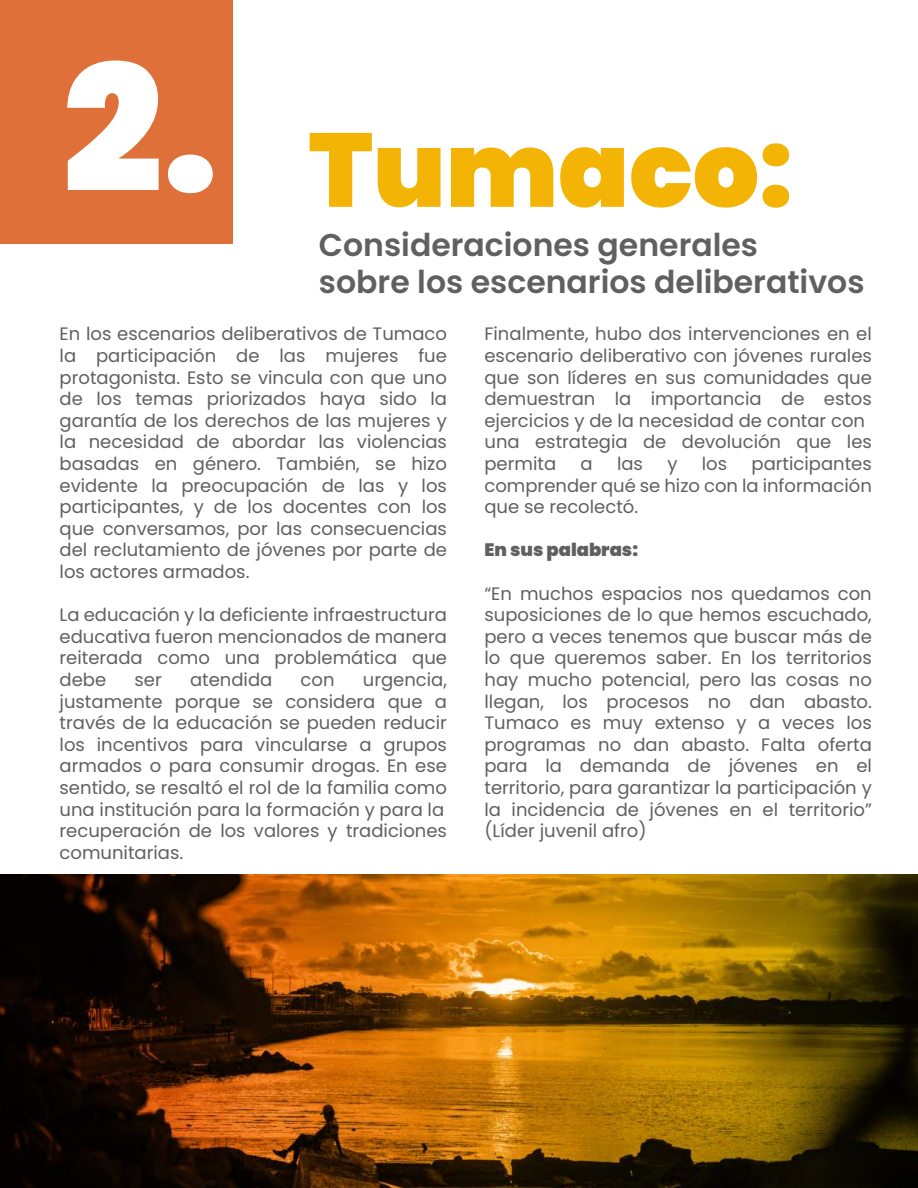
<style>
.page{position:relative;width:918px;height:1188px;background:#fff}
.page>*{position:absolute;margin:0;border:0;box-sizing:border-box;transform-origin:0 0}
.t1{font:900 104.4px "Poppins";color:#f3b406}
.t2{font:600 31.5px/37.5px "Poppins";color:#606060}
.t3{font:18px/21.6px "Poppins";color:#606060;text-align:justify}
.t4{font:900 18px "Poppins";color:#606060}
.s1{font-size:175.65px;color:#fff}
</style>
<div class="page">
<div style="left:0;top:0;width:233px;height:244px;background:#df7039"></div>
<img style="left:0;top:875px;width:918px;height:313px">
<h1 class="t1" style="left:63px;top:113px;width:731px"><span class="s1">2.</span> Tumaco:</h1>
<h2 class="t2" style="left:319px;top:227px;width:547px">Consideraciones generales<br>sobre los escenarios deliberativos</h2>
<p class="t3" style="left:60px;top:324px;width:389px">En los escenarios deliberativos de Tumaco la participación de las mujeres fue protagonista. Esto se vincula con que uno de los temas priorizados haya sido la garantía de los derechos de las mujeres y la necesidad de abordar las violencias basadas en género. También, se hizo evidente la preocupación de las y los participantes, y de los docentes con los que conversamos, por las consecuencias del reclutamiento de jóvenes por parte de los actores armados.</p>
<p class="t3" style="left:60px;top:604px;width:389px">La educación y la deficiente infraestructura educativa fueron mencionados de manera reiterada como una problemática que debe</p>
<p class="t3" style="left:60px;top:669px;width:389px;text-align:left;text-indent:303px">urgencia, justamente porque se considera que a través de la educación se pueden reducir los incentivos para vincularse a grupos armados o para consumir drogas. En ese sentido, se resaltó el rol de la familia como una institución para la formación y para la recuperación de los valores y tradiciones comunitarias.</p>
<p class="t3" style="left:135px;top:669px;width:29px">ser</p>
<p class="t3" style="left:190px;top:669px;width:84px">atendida</p>
<p class="t3" style="left:301px;top:669px;width:35px">con</p>
<p class="t3" style="left:484px;top:324px;width:389px;text-align:left">Finalmente, hubo dos intervenciones en el escenario deliberativo con jóvenes rurales que son líderes en sus comunidades que demuestran la importancia de estos ejercicios y de la necesidad de contar con una estrategia de devolución que les permita</p>
<p class="t3" style="left:484px;top:453px;width:389px;text-indent:267px">participantes comprender qué se hizo con la información que se recolectó.</p>
<p class="t4" style="left:484px;top:540px;width:155px">En sus palabras:</p>
<p class="t3" style="left:484px;top:583px;width:389px">“En muchos espacios nos quedamos con suposiciones de lo que hemos escuchado, pero a veces tenemos que buscar más de lo que queremos saber. En los territorios hay mucho potencial, pero las cosas no llegan, los procesos no dan abasto.<br>Tumaco es muy extenso y a veces los programas no dan abasto. Falta oferta para la demanda de jóvenes en el territorio, para garantizar la participación y la incidencia de jóvenes en el territorio” (Líder juvenil afro)</p>
<p class="t3" style="left:581px;top:453px;width:14px">a</p>
<p class="t3" style="left:617px;top:453px;width:27px">las</p>
<p class="t3" style="left:667px;top:453px;width:12px">y</p>
<p class="t3" style="left:702px;top:453px;width:27px">los</p>
</div>
